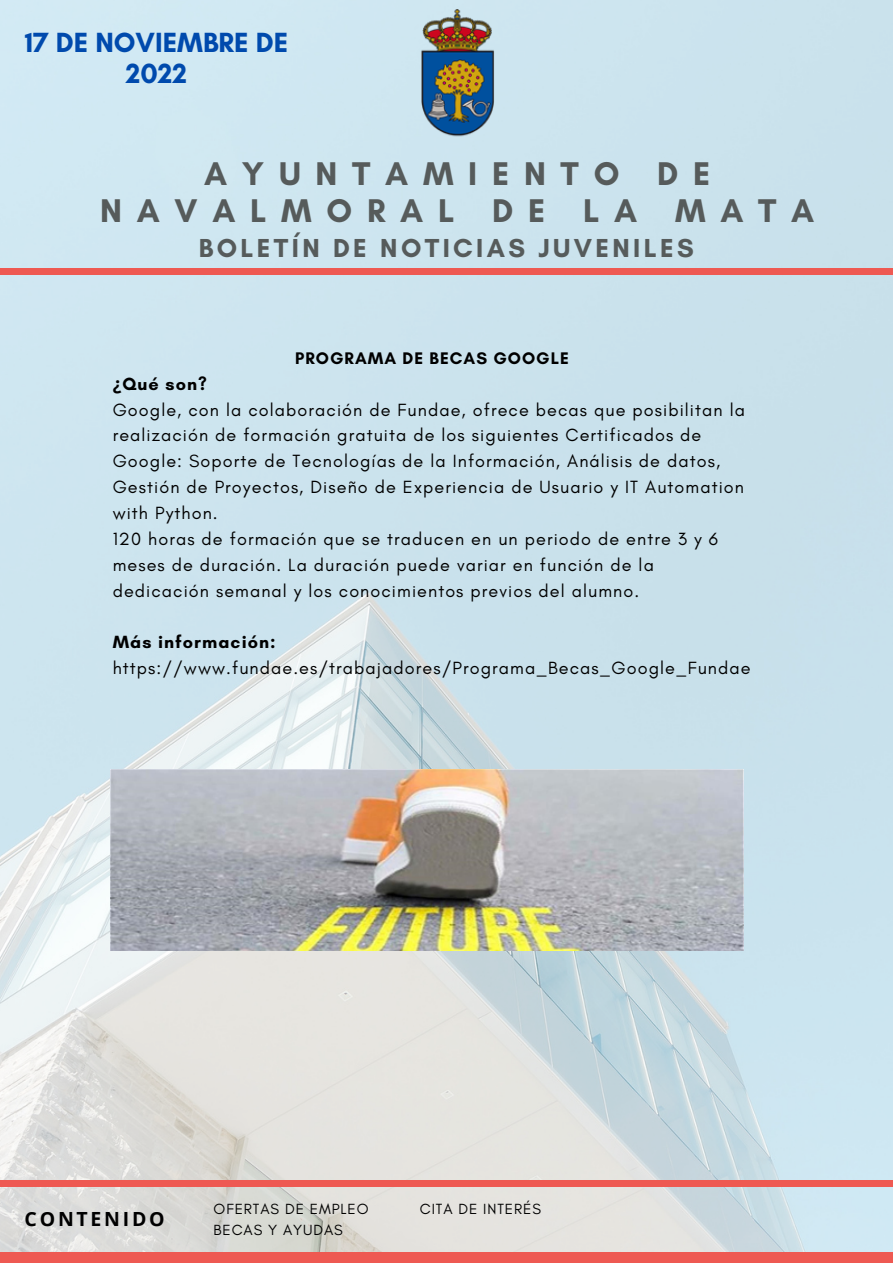
<style>
.page{position:relative;width:893px;height:1264px;background:#fff}
.page>*{position:absolute;margin:0;border:0;box-sizing:border-box;transform-origin:0 0}
.t1{font:700 33.45px/37px "Glacial Indifference";letter-spacing:.44em;color:#565b5b;text-align:center}
.t2{font:700 28.2px/31.5px "Glacial Indifference";color:#004aad;text-align:center}
.t3{font:700 26.55px "Glacial Indifference";letter-spacing:.125em;color:#565b5b}
.t4{font:700 19.5px "Open Sans";letter-spacing:.14em;color:#000}
.t5{font:18px/25.8px "Glacial Indifference";letter-spacing:.06em;color:#000}
.t6{font:700 18px "Glacial Indifference";letter-spacing:.06em;color:#000}
.t7{font:700 17.1px "Glacial Indifference";letter-spacing:.06em;color:#000}
.t8{font:15px/21.3px "Glacial Indifference";letter-spacing:.06em;color:#000}
.s1{font-family:"Noto Sans";font-weight:700}
.s2{font-weight:700}
</style>
<div class="page">
<img style="left:0;top:0;width:892px;height:1252px">
<div style="left:0;top:268px;width:892px;height:7px;background:#ee5952"></div>
<div style="left:0;top:1252px;width:892px;height:10px;background:#ee5952"></div>
<img style="left:417px;top:9px;width:79px;height:131px">
<div style="left:0;top:1180px;width:892px;height:6px;background:#ee5952"></div>
<img style="left:110px;top:769px;width:633px;height:181px">
<h2 class="t2" style="left:25px;top:26px;width:265px">17 DE NOVIEMBRE DE<br>2022</h2>
<h1 class="t1" style="left:100px;top:155px;width:715px">AYUNTAMIENTO DE<br>NAVALMORAL DE LA MATA</h1>
<h3 class="t3" style="left:199px;top:232px;width:496px">BOLETÍN DE NOTICIAS JUVENILES</h3>
<p class="t7" style="left:295px;top:347px;width:275px">PROGRAMA DE BECAS GOOGLE</p>
<p class="t5" style="left:113px;top:370px;width:633px"><span class="s1">¿</span><span class="s2">Qué son?<br></span>Google, con la colaboración de Fundae, ofrece becas que posibilitan la realización de formación gratuita de los siguientes Certificados de Google: Soporte de Tecnologías de la Información, Análisis de datos, Gestión de Proyectos, Diseño de Experiencia de Usuario y IT Automation with Python.<br>120 horas de formación que se traducen en un periodo de entre 3 y 6 meses de duración. La duración puede variar en función de la dedicación semanal y los conocimientos previos del alumno.</p>
<p class="t6" style="left:113px;top:631px;width:164px">Más información:</p>
<p class="t5" style="left:113px;top:655px;width:639px">https://www.fundae.es/trabajadores/Programa_Becas_Google_Fundae</p>
<p class="t4" style="left:25px;top:1204px;width:141px">CONTENIDO</p>
<p class="t8" style="left:213px;top:1197px;width:156px">OFERTAS DE EMPLEO<br>BECAS Y AYUDAS</p>
<p class="t8" style="left:420px;top:1197px;width:122px">CITA DE INTERÉS</p>
</div>
